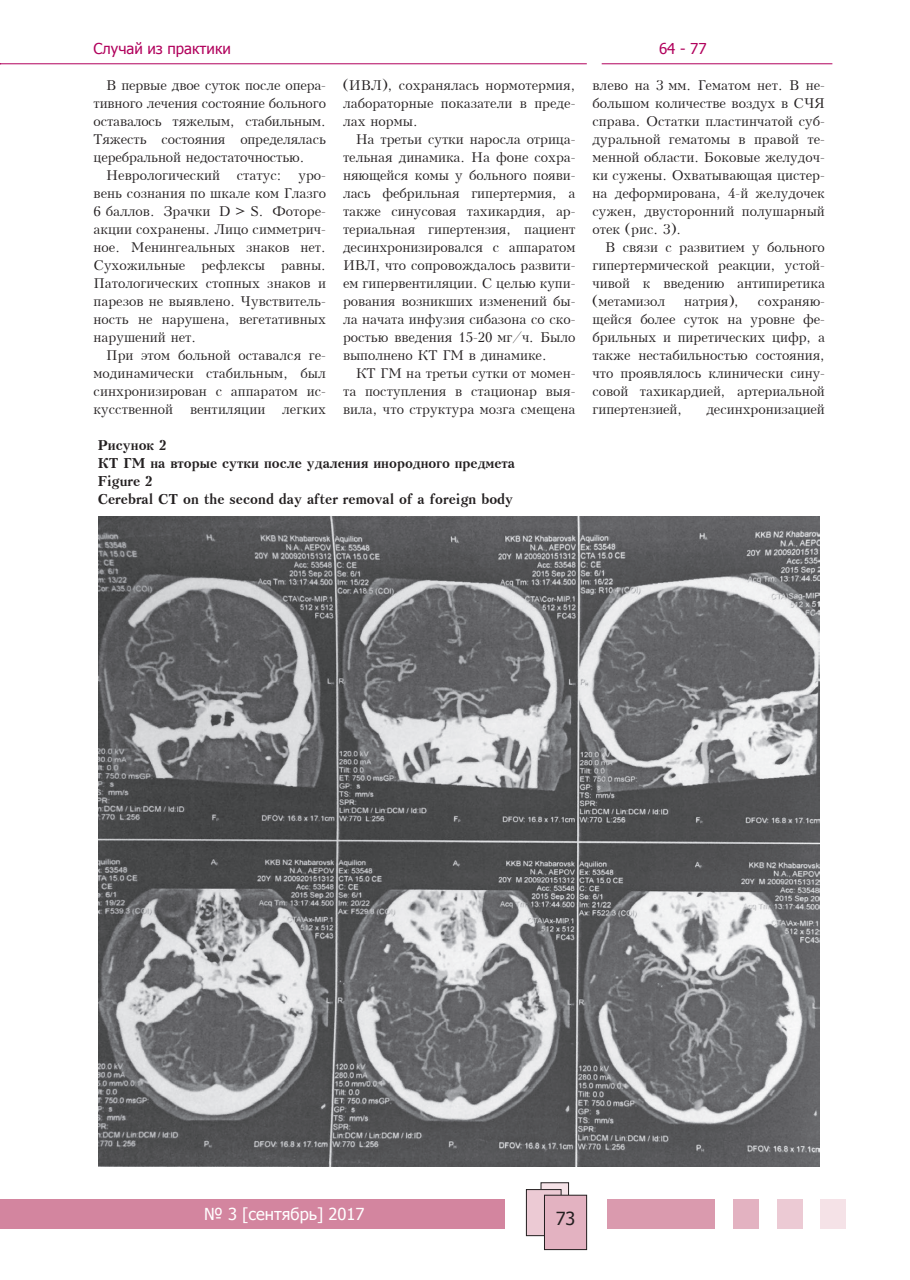
<style>
.page{position:relative;width:910px;height:1280px;background:#fff}
.page>*{position:absolute;margin:0;border:0;box-sizing:border-box;transform-origin:0 0}
.t1{font:18px "Tahoma";color:#231f20}
.t2{font:16.5px "Tahoma";color:#fff}
.t3{font:15px "Tahoma";color:#b1015c}
.t4{font:13.5px/18px "Kudrashov Plain";color:#231f20;text-align:justify}
.t5{font:700 13.5px/18px "Kudrashov";color:#231f20}
</style>
<div class="page">
<div style="left:607px;top:1198px;width:107px;height:30px;background:#da9aae"></div>
<div style="left:733px;top:1198px;width:26px;height:30px;background:#e3b2c1"></div>
<div style="left:777px;top:1198px;width:26px;height:30px;background:#eccad4"></div>
<div style="left:821px;top:1198px;width:25px;height:30px;background:#f5e2e7"></div>
<div style="left:0;top:1198px;width:505px;height:30px;background:#d3859f"></div>
<div style="left:541px;top:1183px;width:28px;height:36px;background:#f5e2e7"></div>
<div style="left:541px;top:1182px;width:28px;height:37px;border:1px solid #231f20"></div>
<div style="left:526px;top:1189px;width:35px;height:47px;background:#eccad4"></div>
<div style="left:526px;top:1189px;width:35px;height:47px;border:1px solid #231f20"></div>
<div style="left:544px;top:1195px;width:43px;height:54px;background:#e3b2c1"></div>
<div style="left:544px;top:1195px;width:43px;height:55px;border:1px solid #231f20"></div>
<hr style="left:0;top:63px;width:587px;height:1px;background:#b1015c">
<hr style="left:602px;top:63px;width:230px;height:1px;background:#b1015c">
<img style="left:99px;top:517px;width:720px;height:649px">
<p class="t3" style="left:94px;top:38px;width:139px">Случай из практики</p>
<p class="t3" style="left:659px;top:38px;width:49px">64 - 77</p>
<p class="t4" style="left:94px;top:76px;width:234px;text-indent:13px">В первые двое суток после опера&shy;тивного лечения состояние больного оставалось тяжелым, стабильным.<br>Тяжесть состояния определялась церебральной недостаточностью.</p>
<p class="t4" style="left:94px;top:166px;width:234px;text-indent:13px">Неврологический статус: уро&shy;вень сознания по шкале ком Глазго 6 баллов. Зрачки D &gt; S. Фоторе&shy;акции сохранены. Лицо симметрич&shy;ное. Менингеальных знаков нет.<br>Сухожильные рефлексы равны.<br>Патологических стопных знаков и парезов не выявлено. Чувствитель&shy;ность не нарушена, вегетативных нарушений нет.</p>
<p class="t4" style="left:94px;top:346px;width:234px;text-indent:13px">При этом больной оставался ге&shy;модинамически стабильным, был синхронизирован с аппаратом ис&shy;кусственной вентиляции легких</p>
<p class="t4" style="left:343px;top:76px;width:234px">(ИВЛ), сохранялась нормотермия, лабораторные показатели в преде&shy;лах нормы.</p>
<p class="t4" style="left:343px;top:130px;width:234px;text-indent:13px">На третьи сутки наросла отрица&shy;тельная динамика. На фоне сохра&shy;няющейся комы у больного появи&shy;лась фебрильная гипертермия, а также синусовая тахикардия, ар&shy;териальная гипертензия, пациент десинхронизировался с аппаратом ИВЛ, что сопровождалось развити&shy;ем гипервентиляции. С целью купи&shy;рования возникших изменений бы&shy;ла начата инфузия сибазона со ско&shy;ростью введения 15-20 мг/ч. Было выполнено КТ ГМ в динамике.</p>
<p class="t4" style="left:343px;top:364px;width:234px;text-indent:13px">КТ ГМ на третьи сутки от момен&shy;та поступления в стационар выя&shy;вила, что структура мозга смещена</p>
<p class="t4" style="left:592px;top:76px;width:234px">влево на 3 мм. Гематом нет. В не&shy;большом количестве воздух в СЧЯ справа. Остатки пластинчатой суб&shy;дуральной гематомы в правой те&shy;менной области. Боковые желудоч&shy;ки сужены. Охватывающая цистер&shy;на деформирована, 4-й желудочек сужен, двусторонний полушарный отек (рис. 3).</p>
<p class="t4" style="left:592px;top:238px;width:234px;text-indent:13px">В связи с развитием у больного гипертермической реакции, устой&shy;чивой к введению антипиретика (метамизол</p>
<p class="t4" style="left:684px;top:292px;width:56px">натрия),</p>
<p class="t4" style="left:592px;top:292px;width:234px;text-indent:165px">сохраняю&shy;щейся более суток на уровне фе&shy;брильных и пиретических цифр, а также нестабильностью состояния, что проявлялось клинически сину&shy;совой тахикардией, артериальной гипертензией,</p>
<p class="t4" style="left:706px;top:400px;width:120px">десинхронизацией</p>
<p class="t5" style="left:98px;top:436px;width:419px">Рисунок 2<br>КТ ГМ на вторые сутки после удаления инородного предмета Figure 2<br>Cerebral CT on the second day after removal of a foreign body</p>
<p class="t2" style="left:204px;top:1203px;width:162px">№ 3 [сентябрь] 2017</p>
<h1 class="t1" style="left:556px;top:1206px;width:21px">73</h1>
</div>
